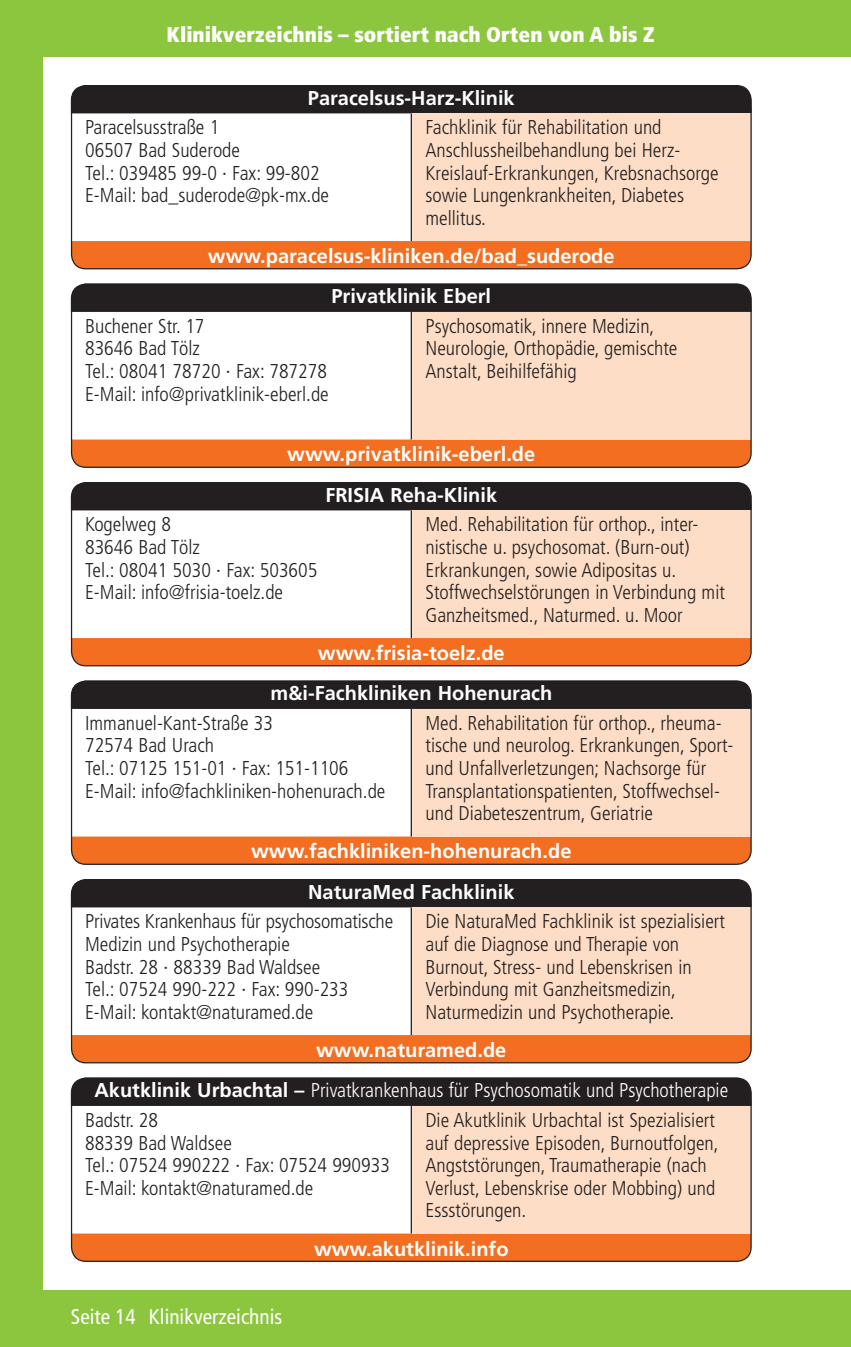
<style>
.page{position:relative;width:851px;height:1347px;background:#fff}
.page>*{position:absolute;margin:0;border:0;box-sizing:border-box;transform-origin:0 0}
.t1{font:900 condensed 21.25px "Frutiger";color:#fff}
.t2{font:condensed 21.25px "Frutiger";color:#fff}
.t3{font:300 condensed 20px/22.5px "Frutiger";color:#231f20}
.t4{font:700 20px "Frutiger";color:#fff}
.t5{font:300 condensed 20px "Frutiger";color:#fff}
.s1{font-weight:700;font-stretch:normal}
</style>
<div class="page">
<div style="left:0;top:0;width:43px;height:1346px;background:#8bc63e"></div>
<div style="left:0;top:0;width:850px;height:57px;background:#8bc63e"></div>
<div style="left:0;top:1290px;width:850px;height:56px;background:#8bc63e"></div>
<div style="left:72px;top:241px;width:679px;height:28px;background:#f36e21"></div>
<div style="left:71px;top:85px;width:680px;height:28px;background:#231f20"></div>
<div style="left:411px;top:113px;width:340px;height:128px;background:#fdddc6"></div>
<hr style="left:410px;top:113px;width:2px;height:128px;background:#231f20">
<div style="left:71px;top:85px;width:680px;height:184px;border:1px solid #231f20;border-radius:14px"></div>
<div style="left:72px;top:439px;width:679px;height:28px;background:#f36e21"></div>
<div style="left:71px;top:284px;width:680px;height:28px;background:#231f20"></div>
<div style="left:411px;top:312px;width:340px;height:127px;background:#fdddc6"></div>
<hr style="left:410px;top:312px;width:2px;height:127px;background:#231f20">
<div style="left:71px;top:283px;width:680px;height:185px;border:1px solid #231f20;border-radius:14px"></div>
<div style="left:72px;top:638px;width:679px;height:28px;background:#f36e21"></div>
<div style="left:71px;top:482px;width:680px;height:28px;background:#231f20"></div>
<div style="left:411px;top:510px;width:340px;height:128px;background:#fdddc6"></div>
<hr style="left:410px;top:510px;width:2px;height:128px;background:#231f20">
<div style="left:71px;top:482px;width:680px;height:184px;border:1px solid #231f20;border-radius:14px"></div>
<div style="left:72px;top:836px;width:679px;height:28px;background:#f36e21"></div>
<div style="left:71px;top:681px;width:680px;height:28px;background:#231f20"></div>
<div style="left:411px;top:709px;width:340px;height:127px;background:#fdddc6"></div>
<hr style="left:410px;top:709px;width:2px;height:127px;background:#231f20">
<div style="left:71px;top:680px;width:680px;height:185px;border:1px solid #231f20;border-radius:14px"></div>
<div style="left:72px;top:1035px;width:679px;height:27px;background:#f36e21"></div>
<div style="left:71px;top:879px;width:680px;height:28px;background:#231f20"></div>
<div style="left:411px;top:907px;width:340px;height:128px;background:#fdddc6"></div>
<hr style="left:410px;top:907px;width:2px;height:128px;background:#231f20">
<div style="left:71px;top:879px;width:680px;height:184px;border:1px solid #231f20;border-radius:14px"></div>
<div style="left:72px;top:1233px;width:679px;height:28px;background:#f36e21"></div>
<div style="left:71px;top:1078px;width:680px;height:28px;background:#231f20"></div>
<div style="left:411px;top:1106px;width:340px;height:127px;background:#fdddc6"></div>
<hr style="left:410px;top:1106px;width:2px;height:127px;background:#231f20">
<div style="left:71px;top:1077px;width:680px;height:184px;border:1px solid #231f20;border-radius:14px"></div>
<p class="t1" style="left:167px;top:21px;width:489px">Klinikverzeichnis – sortiert nach Orten von A bis Z</p>
<p class="t4" style="left:308px;top:86px;width:208px">Paracelsus-Harz-Klinik</p>
<p class="t3" style="left:85px;top:117px;width:245px">Paracelsusstraße 1<br>06507 Bad Suderode<br>Tel.: 039485 99-0 · Fax: 99-802<br>E-Mail: bad_suderode@pk-mx.de</p>
<p class="t3" style="left:425px;top:117px;width:295px">Fachklinik für Rehabilitation und<br>Anschlussheilbehandlung bei Herz-<br>Kreislauf-Erkrankungen, Krebsnachsorge sowie Lungenkrankheiten, Diabetes mellitus.</p>
<p class="t4" style="left:208px;top:244px;width:408px">www.paracelsus-kliniken.de/bad_suderode</p>
<p class="t4" style="left:331px;top:284px;width:161px">Privatklinik Eberl</p>
<p class="t3" style="left:85px;top:315px;width:245px">Buchener Str. 17<br>83646 Bad Tölz<br>Tel.: 08041 78720 · Fax: 787278<br>E-Mail: info@privatklinik-eberl.de</p>
<p class="t3" style="left:425px;top:315px;width:253px">Psychosomatik, innere Medizin,<br>Neurologie, Orthopädie, gemischte<br>Anstalt, Beihilfefähig</p>
<p class="t4" style="left:287px;top:443px;width:249px">www.privatklinik-eberl.de</p>
<p class="t4" style="left:325px;top:483px;width:173px">FRISIA Reha-Klinik</p>
<p class="t3" style="left:85px;top:513px;width:234px">Kogelweg 8<br>83646 Bad Tölz<br>Tel.: 08041 5030 · Fax: 503605<br>E-Mail: info@frisia-toelz.de</p>
<p class="t3" style="left:425px;top:513px;width:301px">Med. Rehabilitation für orthop., inter&shy;nistische u. psychosomat. (Burn-out)<br>Erkrankungen, sowie Adipositas u.<br>Stoffwechselstörungen in Verbindung mit Ganzheitsmed., Naturmed. u. Moor</p>
<p class="t4" style="left:318px;top:641px;width:188px">www.frisia-toelz.de</p>
<p class="t4" style="left:270px;top:681px;width:283px">m&amp;i-Fachkliniken Hohenurach</p>
<p class="t3" style="left:85px;top:712px;width:302px">Immanuel-Kant-Straße 33<br>72574 Bad Urach<br>Tel.: 07125 151-01 · Fax: 151-1106<br>E-Mail: info@fachkliniken-hohenurach.de</p>
<p class="t3" style="left:425px;top:712px;width:308px">Med. Rehabilitation für orthop., rheuma&shy;tische und neurolog. Erkrankungen, Sport&shy;und Unfallverletzungen; Nachsorge für Transplantationspatienten, Stoffwechsel&shy;und Diabeteszentrum, Geriatrie</p>
<p class="t4" style="left:251px;top:839px;width:322px">www.fachkliniken-hohenurach.de</p>
<p class="t4" style="left:308px;top:880px;width:208px">NaturaMed Fachklinik</p>
<p class="t3" style="left:85px;top:910px;width:309px">Privates Krankenhaus für psychosomatische Medizin und Psychotherapie<br>Badstr. 28 · 88339 Bad Waldsee<br>Tel.: 07524 990-222 · Fax: 990-233<br>E-Mail: kontakt@naturamed.de</p>
<p class="t3" style="left:425px;top:910px;width:301px">Die NaturaMed Fachklinik ist spezialisiert auf die Diagnose und Therapie von Burnout, Stress- und Lebenskrisen in Verbindung mit Ganzheitsmedizin, Naturmedizin und Psychotherapie.</p>
<p class="t4" style="left:316px;top:1038px;width:192px">www.naturamed.de</p>
<p class="t5" style="left:94px;top:1079px;width:635px"><span class="s1">Akutklinik Urbachtal –</span> Privatkrankenhaus für Psychosomatik und Psychotherapie</p>
<p class="t3" style="left:85px;top:1109px;width:306px">Badstr. 28<br>88339 Bad Waldsee<br>Tel.: 07524 990222 · Fax: 07524 990933<br>E-Mail: kontakt@naturamed.de</p>
<p class="t3" style="left:425px;top:1109px;width:294px">Die Akutklinik Urbachtal ist Spezialisiert auf depressive Episoden, Burnoutfolgen, Angststörungen, Traumatherapie (nach Verlust, Lebenskrise oder Mobbing) und Essstörungen.</p>
<p class="t2" style="left:71px;top:1304px;width:213px">Seite 14 Klinikverzeichnis</p>
<p class="t4" style="left:314px;top:1236px;width:196px">www.akutklinik.info</p>
</div>
